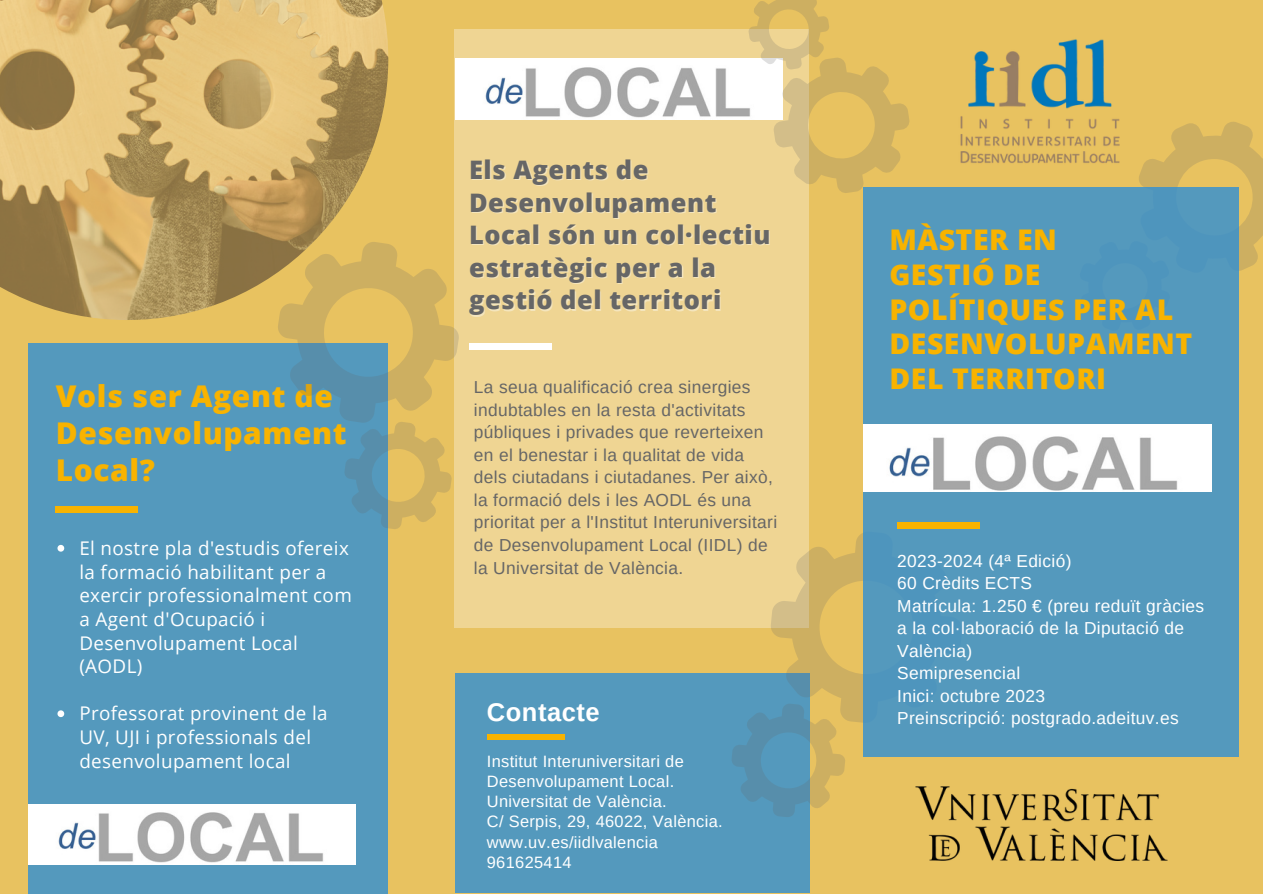
<style>
.page{position:relative;width:1263px;height:894px;background:#fff}
.page>*{position:absolute;margin:0;border:0;box-sizing:border-box;transform-origin:0 0}
.t1{font:800 30px/37px "Open Sans";letter-spacing:.02em;color:#f8b300}
.t2{font:800 28.5px/34.8px "Open Sans";letter-spacing:.02em;color:#f8b300}
.t3{font:800 25.5px/32.5px "Open Sans";letter-spacing:.02em;color:#666}
.t4{font:700 25.5px "Arimo";letter-spacing:.02em;color:#fff}
.t5{font:18.9px/23.5px "Open Sans";letter-spacing:.02em;color:#fff}
.t6{font:17.4px/22.5px "Arimo";letter-spacing:.02em;color:#666}
.t7{font:17.4px/22.5px "Arimo";letter-spacing:.02em;color:#fff}
.t8{font:16.35px/20.2px "Arimo";letter-spacing:.02em;color:#fff}
</style>
<div class="page">
<div style="left:0;top:0;width:1263px;height:893px;background:#e8c260"></div>
<div style="left:455px;top:673px;width:354px;height:219px;background:#5499bd"></div>
<div style="left:487px;top:734px;width:77px;height:5px;background:#f8b300"></div>
<svg style="left:1139px;top:122px;width:124px;height:149px"></svg>
<div style="left:454px;top:29px;width:354px;height:598px;background:#efd593"></div>
<svg style="left:732px;top:717px;width:113px;height:110px"></svg>
<svg style="left:753px;top:513px;width:110px;height:227px"></svg>
<img style="left:960px;top:39px;width:160px;height:124px">
<img style="left:916px;top:786px;width:251px;height:74px">
<div style="left:863px;top:187px;width:376px;height:570px;background:#5499bd"></div>
<div style="left:897px;top:522px;width:82px;height:6px;background:#f8b300"></div>
<img style="left:863px;top:424px;width:349px;height:67px">
<div style="left:29px;top:343px;width:359px;height:550px;background:#5499bd"></div>
<div style="left:56px;top:505px;width:82px;height:7px;background:#f8b300"></div>
<img style="left:0;top:0;width:388px;height:320px">
<div style="left:469px;top:343px;width:82px;height:7px;background:#fff"></div>
<img style="left:29px;top:804px;width:327px;height:60px">
<img style="left:455px;top:59px;width:285px;height:61px">
<svg style="left:345px;top:454px;width:107px;height:75px"></svg>
<svg style="left:246px;top:209px;width:213px;height:245px"></svg>
<svg style="left:740px;top:0;width:170px;height:208px"></svg>
<svg style="left:57px;top:544px;width:7px;height:7px"></svg>
<svg style="left:57px;top:710px;width:7px;height:7px"></svg>
<p class="t3" style="left:469px;top:153px;width:303px">Els Agents de<br>Desenvolupament<br>Local són un col·lectiu estratègic per a la gestió del territori</p>
<p class="t1" style="left:56px;top:377px;width:292px">Vols ser Agent de<br>Desenvolupament<br>Local?</p>
<p class="t6" style="left:474px;top:376px;width:305px">La seua qualificació crea sinergies indubtables en la resta d'activitats públiques i privades que reverteixen en el benestar i la qualitat de vida dels ciutadans i ciutadanes. Per això, la formació dels i les AODL és una prioritat per a l'Institut Interuniversitari de Desenvolupament Local (IIDL) de la Universitat de València.</p>
<p class="t5" style="left:79px;top:535px;width:274px">El nostre pla d'estudis ofereix la formació habilitant per a exercir professionalment com a Agent d'Ocupació i<br>Desenvolupament Local (AODL)</p>
<p class="t5" style="left:79px;top:701px;width:250px">Professorat provinent de la<br>UV, UJI i professionals del desenvolupament local</p>
<p class="t4" style="left:487px;top:698px;width:114px">Contacte</p>
<p class="t8" style="left:487px;top:750px;width:198px">Institut Interuniversitari de<br>Desenvolupament Local.</p>
<p class="t8" style="left:487px;top:791px;width:181px">Universitat de València.</p>
<p class="t8" style="left:487px;top:811px;width:237px">C/ Serpis, 29, 46022, València.</p>
<p class="t8" style="left:487px;top:831px;width:172px">www.uv.es/iidlvalencia</p>
<p class="t8" style="left:487px;top:851px;width:86px">961625414</p>
<p class="t2" style="left:889px;top:221px;width:169px">MÀSTER EN</p>
<p class="t2" style="left:889px;top:256px;width:304px">GESTIÓ DE<br>POLÍTIQUES PER AL<br>DESENVOLUPAMENT<br>DEL TERRITORI</p>
<p class="t7" style="left:897px;top:549px;width:176px">2023-2024 (4ª Edició)</p>
<p class="t7" style="left:897px;top:571px;width:136px">60 Crèdits ECTS</p>
<p class="t7" style="left:897px;top:594px;width:308px">Matrícula: 1.250 € (preu reduït gràcies a la col·laboració de la Diputació de<br>València)</p>
<p class="t7" style="left:897px;top:661px;width:124px">Semipresencial</p>
<p class="t7" style="left:897px;top:684px;width:149px">Inici: octubre 2023</p>
<p class="t7" style="left:897px;top:706px;width:283px">Preinscripció: postgrado.adeituv.es</p>
</div>
